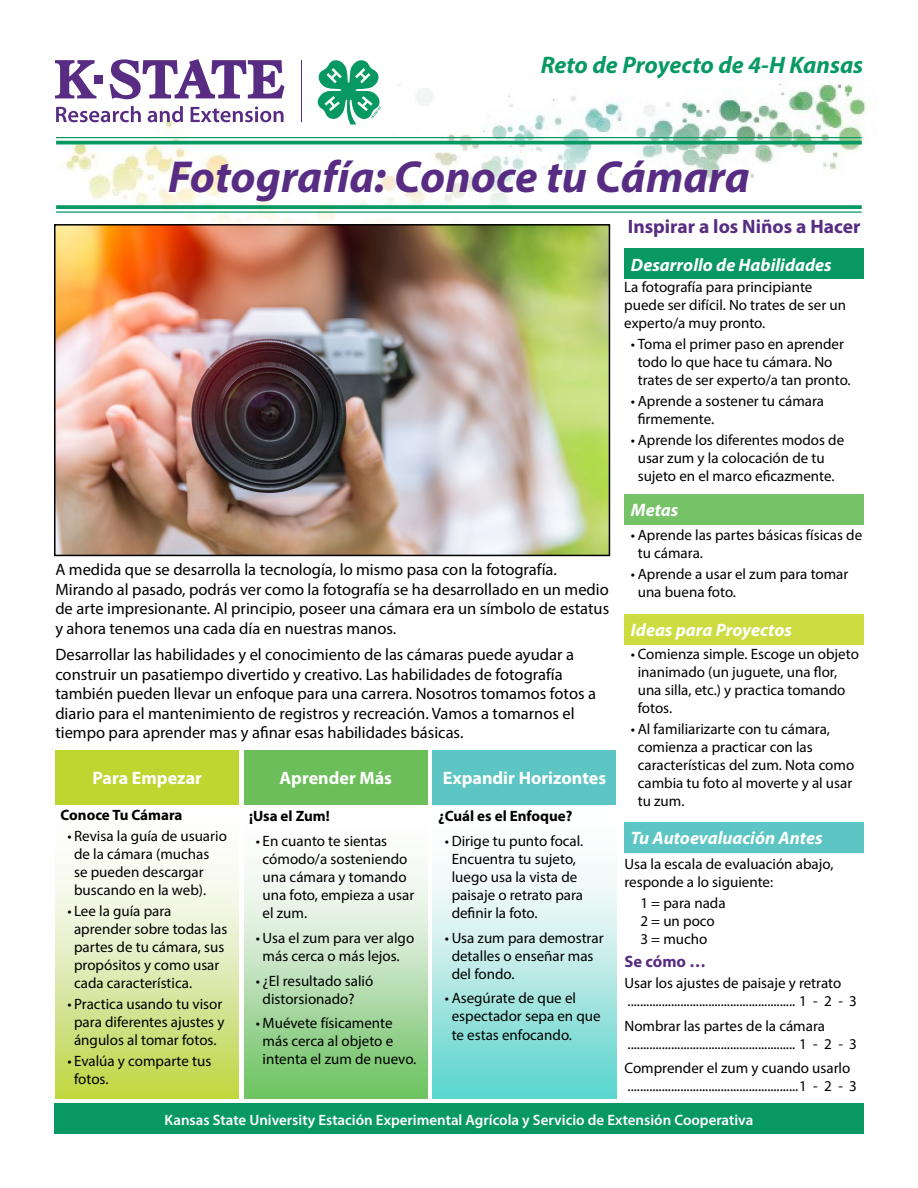
<style>
.page{position:relative;width:918px;height:1188px;background:#fff}
.page>*{position:absolute;margin:0;border:0;box-sizing:border-box;transform-origin:0 0}
.t1{font:italic 700 45px "Myriad Pro";color:#572c82}
.t2{font:italic 700 24px "Myriad Pro";color:#089963}
.t3{font:700 19.5px "Myriad Pro";color:#572c82}
.t4{font:italic 700 18px "Myriad Pro";color:#fff}
.t5{font:700 18px "Myriad Pro";color:#fff}
.t6{font:16.5px/19.5px "Myriad Pro";color:#000}
.t7{font:700 16.5px "Myriad Pro";color:#572c82}
.t8{font:15px/18px "Myriad Pro";color:#000}
.t9{font:600 15px "Myriad Pro";color:#fff}
.t10{font:700 15px "Myriad Pro";color:#000}
</style>
<div class="page">
<svg style="left:55px;top:862px;width:184px;height:237px;background:#dde9a7"></svg>
<div style="left:244px;top:805px;width:184px;height:294px;background:linear-gradient(to bottom,#fff,#76c56c)"></div>
<div style="left:433px;top:805px;width:183px;height:294px;background:linear-gradient(to bottom,#fff,#65d6ce)"></div>
<div style="left:56px;top:750px;width:183px;height:55px;background:#bed630"></div>
<div style="left:244px;top:750px;width:184px;height:55px;background:#6bbe59"></div>
<div style="left:433px;top:750px;width:183px;height:55px;background:#5dc5c3"></div>
<img style="left:55px;top:82px;width:812px;height:142px">
<div style="left:95px;top:75px;width:8px;height:8px;background:#572c82"></div>
<svg style="left:55px;top:60px;width:41px;height:38px"></svg>
<svg style="left:110px;top:59px;width:174px;height:40px"></svg>
<svg style="left:56px;top:106px;width:85px;height:16px"></svg>
<svg style="left:148px;top:106px;width:35px;height:16px"></svg>
<svg style="left:191px;top:107px;width:93px;height:15px"></svg>
<hr style="left:301px;top:60px;width:1px;height:62px;background:#572c82">
<svg style="left:317px;top:60px;width:64px;height:65px"></svg>
<hr style="left:56px;top:137px;width:806px;height:1px;background:#089963">
<hr style="left:56px;top:141px;width:806px;height:3px;background:#089963">
<svg style="left:56px;top:205px;width:806px;height:4px;background:#169e6c"></svg>
<hr style="left:56px;top:211px;width:806px;height:2px;background:#089963">
<div style="left:54px;top:1104px;width:810px;height:30px;background:#089963"></div>
<img style="left:57px;top:227px;width:550px;height:326px">
<div style="left:54px;top:224px;width:556px;height:332px;border:2px solid #000"></div>
<div style="left:624px;top:249px;width:240px;height:30px;background:#089963"></div>
<div style="left:624px;top:494px;width:240px;height:30px;background:#76c267"></div>
<div style="left:624px;top:614px;width:240px;height:30px;background:#cddd41"></div>
<div style="left:624px;top:822px;width:240px;height:30px;background:#5dc5c3"></div>
<h2 class="t2" style="left:541px;top:50px;width:324px">Reto de Proyecto de 4-H Kansas</h2>
<h1 class="t1" style="left:168px;top:147px;width:583px">Fotografía: Conoce tu Cámara</h1>
<h3 class="t3" style="left:628px;top:214px;width:234px">Inspirar a los Niños a Hacer</h3>
<p class="t4" style="left:631px;top:253px;width:202px">Desarrollo de Habilidades</p>
<p class="t8" style="left:624px;top:278px;width:223px">La fotografía para principiante puede ser difícil. No trates de ser un experto/a muy pronto.</p>
<p class="t8" style="left:638px;top:335px;width:214px;text-indent:-7px">• Toma el primer paso en aprender todo lo que hace tu cámara. No trates de ser experto/a tan pronto.</p>
<p class="t8" style="left:638px;top:392px;width:188px;text-indent:-7px">• Aprende a sostener tu cámara firmemente.</p>
<p class="t8" style="left:638px;top:431px;width:208px;text-indent:-7px">• Aprende los diferentes modos de usar zum y la colocación de tu sujeto en el marco eficazmente.</p>
<p class="t6" style="left:55px;top:560px;width:555px">A medida que se desarrolla la tecnología, lo mismo pasa con la fotografía.<br>Mirando al pasado, podrás ver como la fotografía se ha desarrollado en un medio de arte impresionante. Al principio, poseer una cámara era un símbolo de estatus y ahora tenemos una cada día en nuestras manos.</p>
<p class="t6" style="left:55px;top:645px;width:542px">Desarrollar las habilidades y el conocimiento de las cámaras puede ayudar a construir un pasatiempo divertido y creativo. Las habilidades de fotografía también pueden llevar un enfoque para una carrera. Nosotros tomamos fotos a diario para el mantenimiento de registros y recreación. Vamos a tomarnos el tiempo para aprender mas y afinar esas habilidades básicas.</p>
<p class="t5" style="left:92px;top:767px;width:111px">Para Empezar</p>
<p class="t5" style="left:280px;top:767px;width:114px">Aprender Más</p>
<p class="t5" style="left:443px;top:767px;width:165px">Expandir Horizontes</p>
<p class="t10" style="left:61px;top:805px;width:123px">Conoce Tu Cámara</p>
<p class="t8" style="left:74px;top:826px;width:154px;text-indent:-7px">• Revisa la guía de usuario de la cámara (muchas<br>se pueden descargar buscando en la web).</p>
<p class="t8" style="left:74px;top:901px;width:155px;text-indent:-7px">• Lee la guía para aprender sobre todas las partes de tu cámara, sus propósitos y como usar cada característica.</p>
<p class="t8" style="left:67px;top:994px;width:159px;text-align:center">• Practica usando tu visor para diferentes ajustes y ángulos al tomar fotos.</p>
<p class="t8" style="left:74px;top:1051px;width:139px;text-indent:-7px">• Evalúa y comparte tus fotos.</p>
<p class="t10" style="left:249px;top:806px;width:82px">¡Usa el Zum!</p>
<p class="t8" style="left:263px;top:832px;width:153px;text-indent:-7px">• En cuanto te sientas cómodo/a sosteniendo una cámara y tomando una foto, empieza a usar el zum.</p>
<p class="t8" style="left:256px;top:928px;width:160px;text-align:center">• Usa el zum para ver algo más cerca o más lejos.</p>
<p class="t8" style="left:263px;top:971px;width:112px;text-indent:-7px">• ¿El resultado salió distorsionado?</p>
<p class="t8" style="left:263px;top:1014px;width:155px;text-indent:-7px">• Muévete físicamente más cerca al objeto e intenta el zum de nuevo.</p>
<p class="t10" style="left:438px;top:806px;width:136px">¿Cuál es el Enfoque?</p>
<p class="t8" style="left:452px;top:832px;width:133px;text-indent:-7px">• Dirige tu punto focal.<br>Encuentra tu sujeto, luego usa la vista de paisaje o retrato para definir la foto.</p>
<p class="t8" style="left:452px;top:928px;width:153px;text-indent:-7px">• Usa zum para demostrar detalles o enseñar mas del fondo.</p>
<p class="t8" style="left:452px;top:989px;width:151px;text-indent:-7px">• Asegúrate de que el espectador sepa en que te estas enfocando.</p>
<p class="t4" style="left:631px;top:498px;width:49px">Metas</p>
<p class="t8" style="left:638px;top:525px;width:226px;text-indent:-7px">• Aprende las partes básicas físicas de tu cámara.</p>
<p class="t8" style="left:638px;top:564px;width:212px;text-indent:-7px">• Aprende a usar el zum para tomar una buena foto.</p>
<p class="t4" style="left:631px;top:618px;width:162px">Ideas para Proyectos</p>
<p class="t8" style="left:638px;top:645px;width:223px;text-indent:-7px">• Comienza simple. Escoge un objeto inanimado (un juguete, una flor, una silla, etc.) y practica tomando fotos.</p>
<p class="t8" style="left:638px;top:720px;width:218px;text-indent:-7px">• Al familiarizarte con tu cámara, comienza a practicar con las características del zum. Nota como cambia tu foto al moverte y al usar tu zum.</p>
<p class="t4" style="left:631px;top:826px;width:193px">Tu Autoevaluación Antes</p>
<p class="t8" style="left:624px;top:855px;width:210px">Usa la escala de evaluación abajo, responde a lo siguiente:</p>
<p class="t8" style="left:640px;top:894px;width:87px">1 = para nada<br>2 = un poco<br>3 = mucho</p>
<p class="t7" style="left:625px;top:951px;width:83px">Se cómo …</p>
<p class="t8" style="left:625px;top:974px;width:234px">Usar los ajustes de paisaje y retrato ...................................................... 1 - 2 - 3</p>
<p class="t8" style="left:625px;top:1016px;width:234px">Nombrar las partes de la cámara ...................................................... 1 - 2 - 3</p>
<p class="t8" style="left:625px;top:1059px;width:234px">Comprender el zum y cuando usarlo .......................................................1 - 2 - 3</p>
<p class="t9" style="left:165px;top:1110px;width:590px">Kansas State University Estación Experimental Agrícola y Servicio de Extensión Cooperativa</p>
</div>
